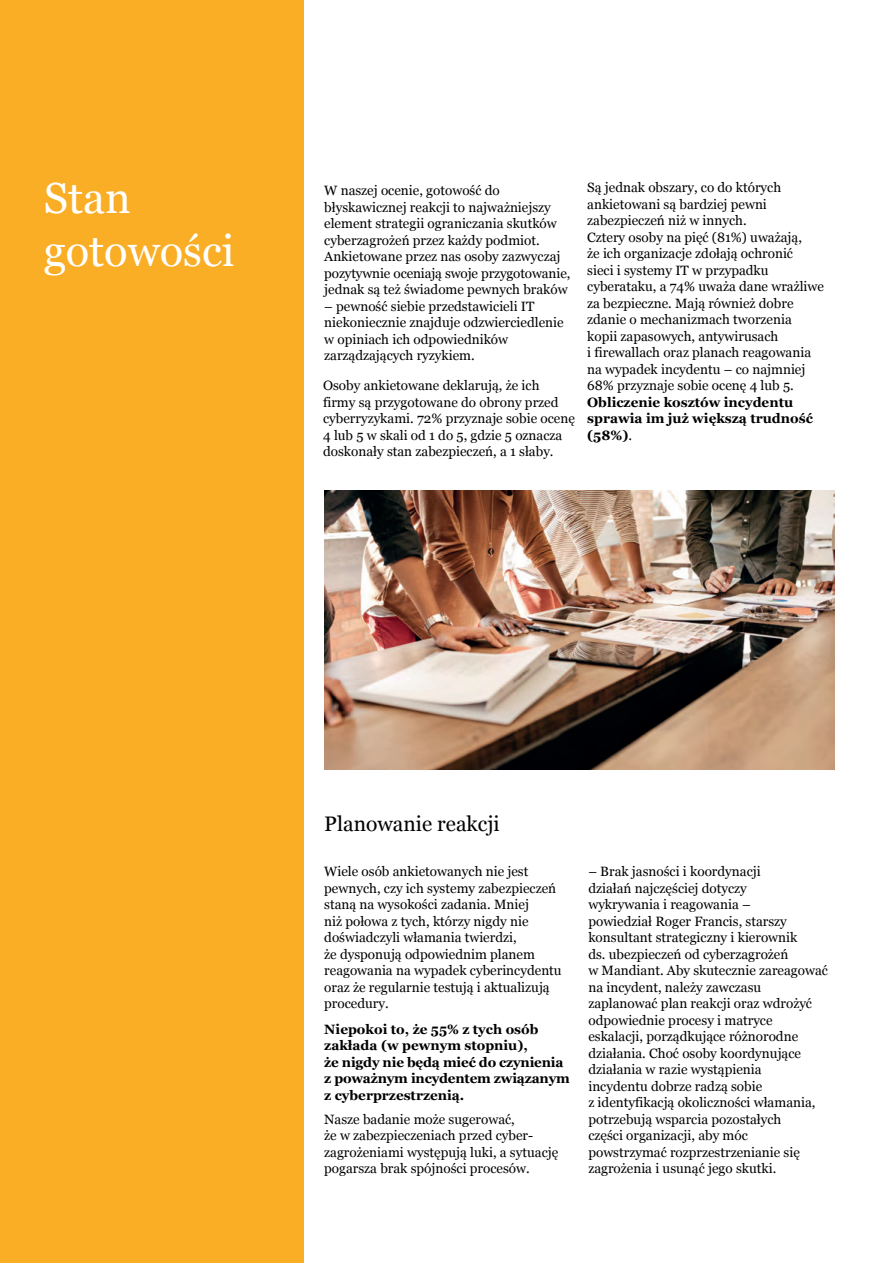
<style>
.page{position:relative;width:893px;height:1263px;background:#fff}
.page>*{position:absolute;margin:0;border:0;box-sizing:border-box;transform-origin:0 0}
.t1{font:43.5px/52.2px "Georgia";color:#fff}
.t2{font:21px "Georgia";color:#000001}
.t3{font:13.5px/16.5px "Georgia";color:#000001}
.t4{font:700 13.5px/16.5px "Georgia";color:#000001}
.s1{font-weight:400}
</style>
<div class="page">
<div style="left:0;top:0;width:304px;height:1263px;background:#faae26"></div>
<img style="left:324px;top:490px;width:510px;height:279px">
<h2 class="t1" style="left:44px;top:173px;width:192px">Stan gotowości</h2>
<p class="t3" style="left:324px;top:183px;width:248px">W naszej ocenie, gotowość do błyskawicznej reakcji to najważniejszy element strategii ograniczania skutków cyberzagrożeń przez każdy podmiot.<br>Ankietowane przez nas osoby zazwyczaj pozytywnie oceniają swoje przygotowanie, jednak są też świadome pewnych braków</p>
<p class="t3" style="left:324px;top:298px;width:241px">– pewność siebie przedstawicieli IT niekoniecznie znajduje odzwierciedlenie w opiniach ich odpowiedników zarządzających ryzykiem.</p>
<p class="t3" style="left:323px;top:378px;width:253px">Osoby ankietowane deklarują, że ich firmy są przygotowane do obrony przed cyberryzykami. 72% przyznaje sobie ocenę 4 lub 5 w skali od 1 do 5, gdzie 5 oznacza doskonały stan zabezpieczeń, a 1 słaby.</p>
<p class="t3" style="left:587px;top:180px;width:238px">Są jednak obszary, co do których ankietowani są bardziej pewni zabezpieczeń niż w innych.<br>Cztery osoby na pięć (81%) uważają,<br>że ich organizacje zdołają ochronić<br>sieci i systemy IT w przypadku cyberataku, a 74% uważa dane wrażliwe za bezpieczne. Mają również dobre zdanie o mechanizmach tworzenia kopii zapasowych, antywirusach<br>i firewallach oraz planach reagowania na wypadek incydentu – co najmniej 68% przyznaje sobie ocenę 4 lub 5.</p>
<p class="t4" style="left:587px;top:393px;width:227px">Obliczenie kosztów incydentu sprawia im już większą trudność (58%)<span class="s1">.</span></p>
<h3 class="t2" style="left:324px;top:811px;width:177px">Planowanie reakcji</h3>
<p class="t3" style="left:324px;top:864px;width:239px">Wiele osób ankietowanych nie jest pewnych, czy ich systemy zabezpieczeń staną na wysokości zadania. Mniej<br>niż połowa z tych, którzy nigdy nie doświadczyli włamania twierdzi,<br>że dysponują odpowiednim planem reagowania na wypadek cyberincydentu oraz że regularnie testują i aktualizują procedury.</p>
<p class="t4" style="left:324px;top:1020px;width:247px">Niepokoi to, że 55% z tych osób zakłada (w pewnym stopniu),<br>że nigdy nie będą mieć do czynienia z poważnym incydentem związanym z cyberprzestrzenią.</p>
<p class="t3" style="left:324px;top:1111px;width:235px">Nasze badanie może sugerować,<br>że w zabezpieczeniach przed cyber&shy;zagrożeniami występują luki, a sytuację pogarsza brak spójności procesów.</p>
<p class="t3" style="left:588px;top:864px;width:241px">– Brak jasności i koordynacji<br>działań najczęściej dotyczy<br>wykrywania i reagowania –<br>powiedział Roger Francis, starszy konsultant strategiczny i kierownik<br>ds. ubezpieczeń od cyberzagrożeń<br>w Mandiant. Aby skutecznie zareagować na incydent, należy zawczasu zaplanować plan reakcji oraz wdrożyć odpowiednie procesy i matryce eskalacji, porządkujące różnorodne działania. Choć osoby koordynujące działania w razie wystąpienia<br>incydentu dobrze radzą sobie<br>z identyfikacją okoliczności włamania, potrzebują wsparcia pozostałych<br>części organizacji, aby móc powstrzymać rozprzestrzenianie się zagrożenia i usunąć jego skutki.</p>
</div>
